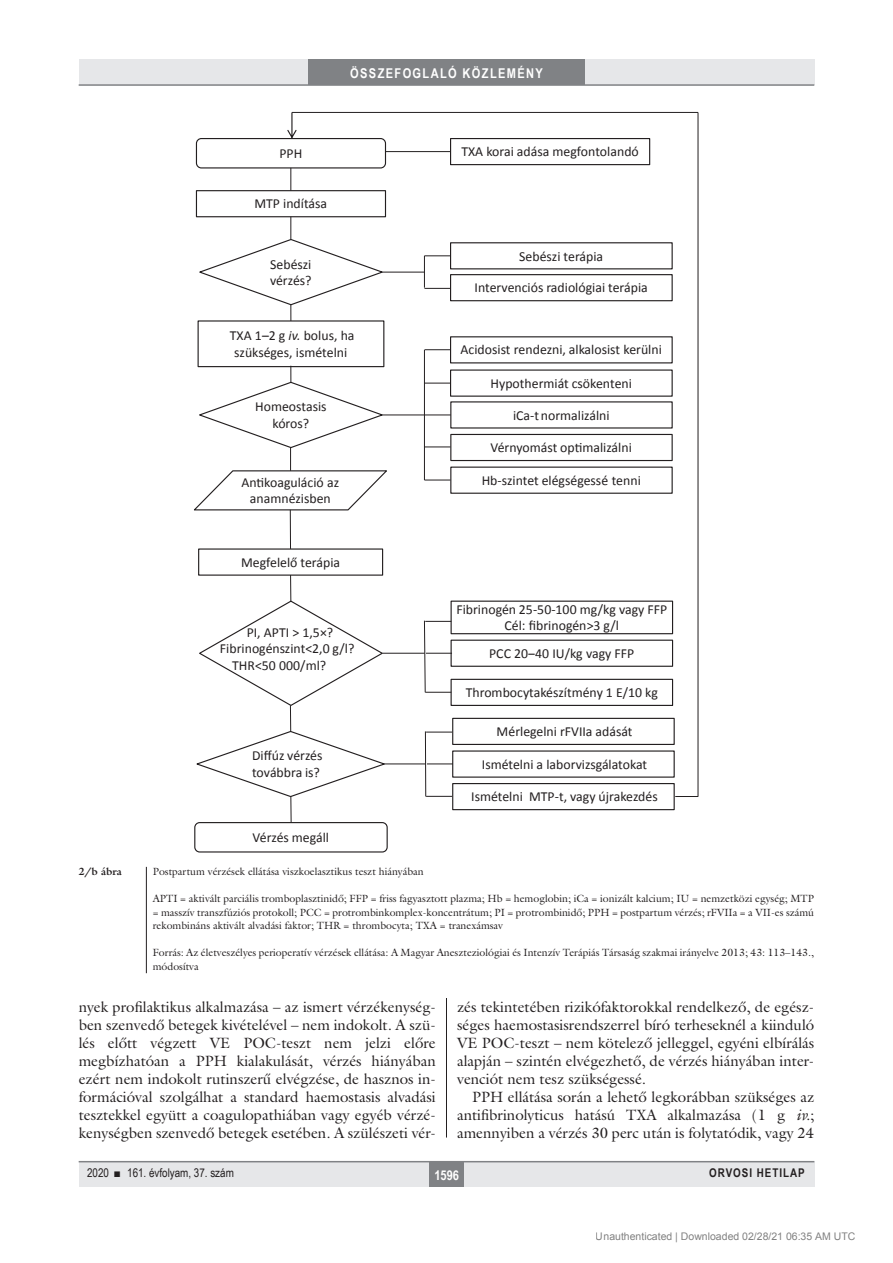
<style>
.page{position:relative;width:893px;height:1263px;background:#fff}
.page>*{position:absolute;margin:0;border:0;box-sizing:border-box;transform-origin:0 0}
.Body_Text{font:15px/18px "Galliard Reg";color:#231f20;text-align:justify}
.t1{font:13.8px/16.5px "Calibri";color:#231f20;text-align:center}
.t2{font:700 13.5px "Arial Narrow";letter-spacing:.1em;color:#fff}
.t3{font:12px "Arial Narrow";color:#231f20}
.t4{font:700 12px "Arial Narrow";letter-spacing:.08em;color:#231f20}
.kepalairas2{font:10.5px/13.5px "Galliard Reg";color:#231f20;text-align:justify}
.t5{font:10.5px "Arial";color:rgb(0 0 0/.5)}
.kepalairas1{font:700 10.5px "Galliard Reg";color:#231f20}
.s1{font-style:italic}
</style>
<div class="page">
<div style="left:79px;top:1161px;width:735px;height:25px;background:#e6e7e9"></div>
<hr style="left:79px;top:1161px;width:735px;height:1px;background:#808285">
<div style="left:430px;top:1161px;width:34px;height:25px;background:#808285"></div>
<div style="left:79px;top:60px;width:735px;height:25px;background:#e6e7e9"></div>
<div style="left:308px;top:60px;width:277px;height:25px;background:#808285"></div>
<hr style="left:79px;top:84px;width:735px;height:2px;background:#808285">
<hr style="left:446px;top:111px;width:1px;height:1026px;background:#231f20">
<div style="left:146px;top:111px;width:601px;height:756px;background:#fff"></div>
<div style="left:196px;top:138px;width:190px;height:30px;border:1px solid #231f20;border-radius:5px"></div>
<div style="left:196px;top:190px;width:190px;height:27px;border:1px solid #231f20"></div>
<div style="left:194px;top:822px;width:194px;height:30px;border:1px solid #231f20;border-radius:5px"></div>
<div style="left:450px;top:242px;width:223px;height:27px;border:1px solid #231f20"></div>
<div style="left:450px;top:274px;width:223px;height:27px;border:1px solid #231f20"></div>
<div style="left:450px;top:336px;width:223px;height:27px;border:1px solid #231f20"></div>
<div style="left:450px;top:434px;width:223px;height:27px;border:1px solid #231f20"></div>
<div style="left:450px;top:467px;width:223px;height:27px;border:1px solid #231f20"></div>
<div style="left:451px;top:640px;width:222px;height:27px;border:1px solid #231f20"></div>
<div style="left:451px;top:601px;width:222px;height:33px;border:1px solid #231f20"></div>
<div style="left:451px;top:679px;width:222px;height:27px;border:1px solid #231f20"></div>
<div style="left:452px;top:718px;width:223px;height:27px;border:1px solid #231f20"></div>
<div style="left:452px;top:783px;width:223px;height:27px;border:1px solid #231f20"></div>
<svg style="left:290px;top:168px;width:1px;height:23px"></svg>
<svg style="left:198px;top:217px;width:188px;height:104px"></svg>
<svg style="left:194px;top:366px;width:195px;height:145px"></svg>
<hr style="left:290px;top:510px;width:1px;height:39px;background:#231f20">
<svg style="left:196px;top:575px;width:192px;height:222px"></svg>
<hr style="left:290px;top:796px;width:2px;height:26px;background:#231f20">
<hr style="left:382px;top:272px;width:42px;height:1px;background:#231f20">
<hr style="left:424px;top:256px;width:1px;height:32px;background:#231f20">
<svg style="left:424px;top:255px;width:26px;height:1px"></svg>
<svg style="left:424px;top:288px;width:26px;height:1px"></svg>
<hr style="left:382px;top:414px;width:42px;height:1px;background:#231f20">
<hr style="left:424px;top:350px;width:1px;height:130px;background:#231f20">
<svg style="left:425px;top:349px;width:26px;height:1px"></svg>
<svg style="left:425px;top:383px;width:25px;height:1px"></svg>
<svg style="left:425px;top:414px;width:26px;height:1px"></svg>
<svg style="left:425px;top:446px;width:25px;height:1px"></svg>
<svg style="left:424px;top:480px;width:26px;height:1px"></svg>
<hr style="left:382px;top:653px;width:43px;height:1px;background:#231f20">
<svg style="left:424px;top:620px;width:28px;height:73px"></svg>
<hr style="left:383px;top:763px;width:43px;height:1px;background:#231f20">
<hr style="left:425px;top:731px;width:1px;height:65px;background:#231f20">
<svg style="left:426px;top:732px;width:26px;height:1px"></svg>
<svg style="left:427px;top:763px;width:26px;height:1px"></svg>
<svg style="left:426px;top:796px;width:26px;height:1px"></svg>
<svg style="left:674px;top:112px;width:25px;height:685px"></svg>
<hr style="left:385px;top:151px;width:66px;height:1px;background:#231f20">
<div style="left:450px;top:138px;width:200px;height:27px;border:1px solid #231f20"></div>
<hr style="left:292px;top:112px;width:406px;height:1px;background:#231f20">
<svg style="left:287px;top:112px;width:10px;height:26px"></svg>
<div style="left:78px;top:867px;width:736px;height:130px;background:#fff"></div>
<hr style="left:146px;top:867px;width:1px;height:106px;background:#231f20">
<p class="t2" style="left:350px;top:63px;width:194px">ÖSSZEFOGLALÓ KÖZLEMÉNY</p>
<p class="t1" style="left:279px;top:145px;width:24px">PPH</p>
<p class="t1" style="left:254px;top:196px;width:74px">MTP indítása</p>
<p class="t1" style="left:270px;top:256px;width:43px;text-align:left">Sebészi vérzés?</p>
<p class="t1" style="left:461px;top:143px;width:179px">TXA korai adása megfontolandó</p>
<p class="t1" style="left:519px;top:248px;width:85px">Sebészi terápia</p>
<p class="t1" style="left:475px;top:280px;width:175px">Intervenciós radiológiai terápia</p>
<p class="t1" style="left:230px;top:327px;width:126px">TXA 1–2 g <span class="s1">iv.</span> bolus, ha szükséges, ismételni</p>
<p class="t1" style="left:255px;top:399px;width:73px">Homeostasis kóros?</p>
<p class="t1" style="left:241px;top:474px;width:99px">Antikoaguláció az anamnézisben</p>
<p class="t1" style="left:241px;top:554px;width:101px">Megfelelő terápia</p>
<p class="t1" style="left:247px;top:624px;width:88px">PI, APTI &gt; 1,5×?</p>
<p class="t1" style="left:220px;top:640px;width:136px">Fibrinogénszint&lt;2,0 g/l?</p>
<p class="t1" style="left:232px;top:657px;width:95px">THR&lt;50 000/ml?</p>
<p class="t1" style="left:252px;top:748px;width:72px;text-align:left">Diffúz vérzés továbbra is?</p>
<p class="t1" style="left:253px;top:829px;width:78px">Vérzés megáll</p>
<p class="t1" style="left:461px;top:342px;width:203px">Acidosist rendezni, alkalosist kerülni</p>
<p class="t1" style="left:491px;top:375px;width:143px">Hypothermiát csökenteni</p>
<p class="t1" style="left:513px;top:407px;width:98px">iCa-t normalizálni</p>
<p class="t1" style="left:491px;top:439px;width:143px">Vérnyomást optimalizálni</p>
<p class="t1" style="left:482px;top:472px;width:161px">Hb-szintet elégségessé tenni</p>
<p class="t1" style="left:456px;top:601px;width:212px">Fibrinogén 25-50-100 mg/kg vagy FFP<br>Cél: fibrinogén&gt;3 g/l</p>
<p class="t1" style="left:489px;top:645px;width:147px">PCC 20‒40 IU/kg vagy FFP</p>
<p class="t1" style="left:466px;top:684px;width:194px">Thrombocytakészítmény 1 E/10 kg</p>
<p class="t1" style="left:497px;top:723px;width:137px">Mérlegelni rFVIIa adását</p>
<p class="t1" style="left:482px;top:756px;width:167px">Ismételni a laborvizsgálatokat</p>
<p class="t1" style="left:471px;top:788px;width:188px">Ismételni MTP-t, vagy újrakezdés</p>
<p class="kepalairas1" style="left:78px;top:865px;width:45px">2/b ábra</p>
<p class="kepalairas2" style="left:153px;top:865px;width:273px">Postpartum vérzések ellátása viszkoelasztikus teszt hiányában</p>
<p class="kepalairas2" style="left:153px;top:892px;width:663px">APTI = aktivált parciális tromboplasztinidő; FFP = friss fagyasztott plazma; Hb = hemoglobin; iCa = ionizált kalcium; IU = nemzetközi egység; MTP = masszív transzfúziós protokoll; PCC = protrombinkomplex-koncentrátum; PI = protrombinidő; PPH = postpartum vérzés; rFVIIa = a VII-es számú rekombináns aktivált alvadási faktor; THR = thrombocyta; TXA = tranexámsav</p>
<p class="kepalairas2" style="left:153px;top:946px;width:663px">Forrás: Az életveszélyes perioperatív vérzések ellátása: A Magyar Aneszteziológiai és Intenzív Terápiás Társaság szakmai irányelve 2013; 43: 113–143., módosítva</p>
<p class="Body_Text" style="left:79px;top:997px;width:359px">nyek profilaktikus alkalmazása – az ismert vérzékenység&shy;ben szenvedő betegek kivételével – nem indokolt. A szü&shy;lés előtt végzett VE POC-teszt nem jelzi előre megbízhatóan a PPH kialakulását, vérzés hiányában ezért nem indokolt rutinszerű elvégzése, de hasznos in&shy;formációval szolgálhat a standard haemostasis alvadási tesztekkel együtt a coagulopathiában vagy egyéb vérzé&shy;kenységben szenvedő betegek esetében. A szülészeti vér-</p>
<p class="Body_Text" style="left:457px;top:997px;width:359px">zés tekintetében rizikófaktorokkal rendelkező, de egész&shy;séges haemostasisrendszerrel bíró terheseknél a kiinduló VE POC-teszt – nem kötelező jelleggel, egyéni elbírálás alapján – szintén elvégezhető, de vérzés hiányában inter&shy;venciót nem tesz szükségessé.</p>
<p class="Body_Text" style="left:457px;top:1087px;width:359px;text-indent:15px">PPH ellátása során a lehető legkorábban szükséges az antifibrinolyticus hatású TXA alkalmazása (1 g <span class="s1">iv.</span>; amennyiben a vérzés 30 perc után is folytatódik, vagy 24</p>
<p class="t3" style="left:87px;top:1164px;width:148px">2020 ■ 161. évfolyam, 37. szám</p>
<p class="t2" style="left:434px;top:1165px;width:26px">1596</p>
<p class="t4" style="left:709px;top:1164px;width:97px">ORVOSI HETILAP</p>
<p class="t5" style="left:596px;top:1231px;width:261px">Unauthenticated | Downloaded 02/28/21 06:35 AM UTC</p>
</div>
